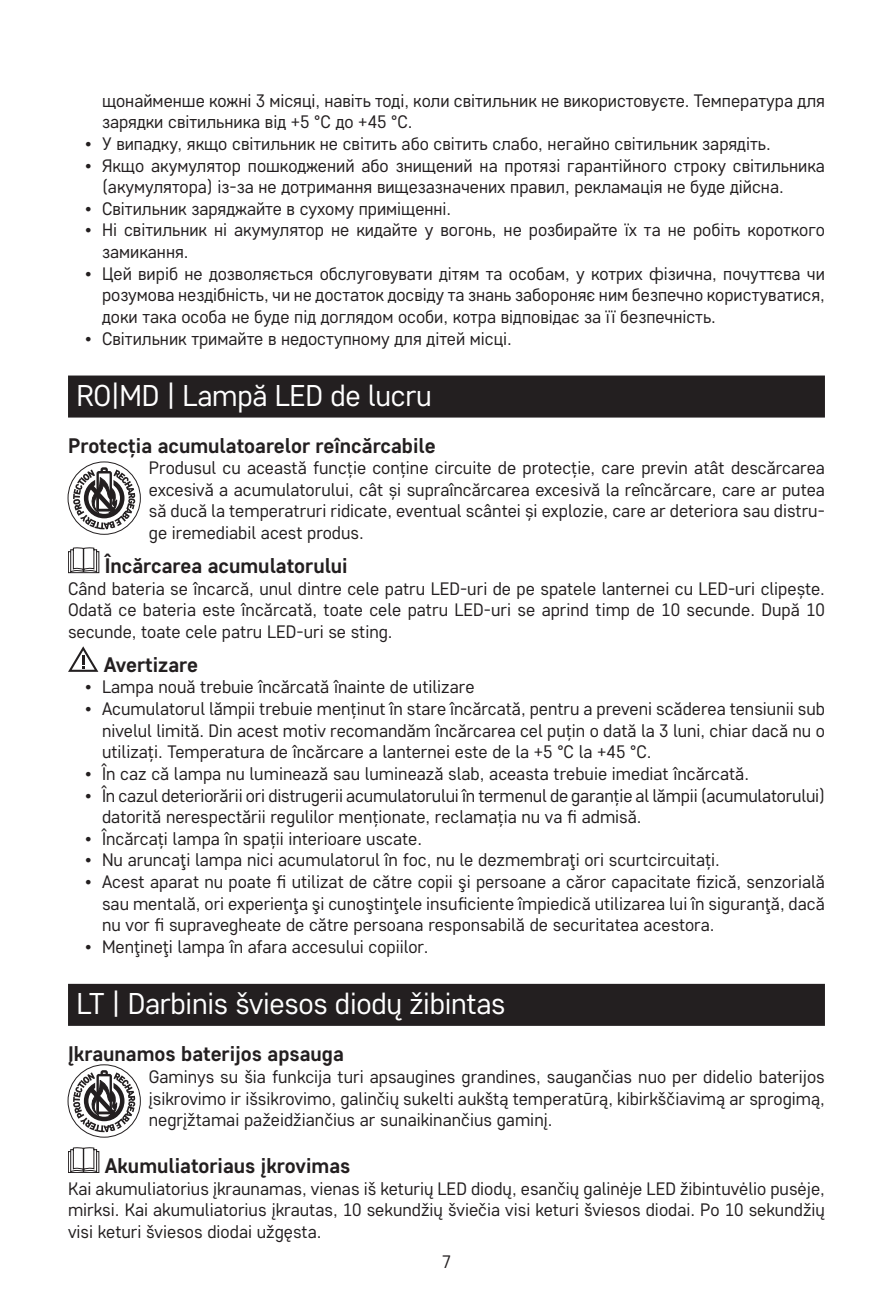
<style>
.page{position:relative;width:893px;height:1302px;background:#fff}
.page>*{position:absolute;margin:0;border:0;box-sizing:border-box;transform-origin:0 0}
.t1{font:30px "Core Sans D35";letter-spacing:-.01em;color:#fff}
.t2{font:700 21px "Core Sans D55";color:#231f20}
.t3{font:18px/21.6px "Core Sans D35";color:#231f20;text-align:justify}
</style>
<div class="page">
<div style="left:68px;top:375px;width:757px;height:42px;background:#231f20"></div>
<div style="left:68px;top:983px;width:757px;height:42px;background:#231f20"></div>
<svg style="left:68px;top:462px;width:72px;height:72px"></svg>
<div style="left:68px;top:461px;width:73px;height:73px;border:1px solid #231f20;border-radius:50%"></div>
<svg style="left:73px;top:467px;width:62px;height:62px"></svg>
<svg style="left:68px;top:547px;width:31px;height:26px"></svg>
<svg style="left:68px;top:646px;width:30px;height:25px"></svg>
<svg style="left:68px;top:1064px;width:72px;height:72px"></svg>
<div style="left:68px;top:1064px;width:73px;height:73px;border:1px solid #231f20;border-radius:50%"></div>
<svg style="left:73px;top:1069px;width:62px;height:62px"></svg>
<svg style="left:68px;top:1147px;width:31px;height:25px"></svg>
<p class="t3" style="left:102px;top:89px;width:724px">щонайменше кожні 3 місяці, навіть тоді, коли світильник не використовуєте. Температура для зарядки світильника від +5 °C до +45 °C.</p>
<p class="t3" style="left:85px;top:132px;width:687px">• У випадку, якщо світильник не світить або світить слабо, негайно світильник зарядіть.</p>
<p class="t3" style="left:102px;top:154px;width:724px;text-indent:-17px">• Якщо акумулятор пошкоджений або знищений на протязі гарантійного строку світильника (акумулятора) із-за не дотримання вищезазначених правил, рекламація не буде дійсна.</p>
<p class="t3" style="left:85px;top:197px;width:368px">• Світильник заряджайте в сухому приміщенні.</p>
<p class="t3" style="left:102px;top:219px;width:724px;text-indent:-17px">• Ні світильник ні акумулятор не кидайте у вогонь, не розбирайте їх та не робіть короткого замикання.</p>
<p class="t3" style="left:102px;top:262px;width:724px;text-indent:-17px">• Цей виріб не дозволяється обслуговувати дітям та особам, у котрих фізична, почуттєва чи розумова нездібність, чи не достаток досвіду та знань забороняє ним безпечно користуватися, доки така особа не буде під доглядом особи, котра відповідає за її безпечність.</p>
<p class="t3" style="left:85px;top:327px;width:428px">• Світильник тримайте в недоступному для дітей місці.</p>
<h1 class="t1" style="left:77px;top:376px;width:357px">RO|MD | Lampă LED de lucru</h1>
<p class="t2" style="left:68px;top:431px;width:369px">Protecția acumulatoarelor reîncărcabile</p>
<p class="t3" style="left:149px;top:456px;width:678px">Produsul cu această funcție conține circuite de protecție, care previn atât descărcarea excesivă a acumulatorului, cât și supraîncărcarea excesivă la reîncărcare, care ar putea să ducă la temperatruri ridicate, eventual scântei și explozie, care ar deteriora sau distru&shy;ge iremediabil acest produs.</p>
<p class="t2" style="left:105px;top:552px;width:245px">Încărcarea acumulatorului</p>
<p class="t3" style="left:68px;top:577px;width:758px">Când bateria se încarcă, unul dintre cele patru LED-uri de pe spatele lanternei cu LED-uri clipește.<br>Odată ce bateria este încărcată, toate cele patru LED-uri se aprind timp de 10 secunde. După 10 secunde, toate cele patru LED-uri se sting.</p>
<p class="t2" style="left:104px;top:650px;width:96px">Avertizare</p>
<p class="t3" style="left:85px;top:675px;width:391px">• Lampa nouă trebuie încărcată înainte de utilizare</p>
<p class="t3" style="left:102px;top:697px;width:724px;text-indent:-17px">• Acumulatorul lămpii trebuie menținut în stare încărcată, pentru a preveni scăderea tensiunii sub nivelul limită. Din acest motiv recomandăm încărcarea cel puțin o dată la 3 luni, chiar dacă nu o utilizați. Temperatura de încărcare a lanternei este de la +5 °C la +45 °C.</p>
<p class="t3" style="left:85px;top:762px;width:665px">• În caz că lampa nu luminează sau luminează slab, aceasta trebuie imediat încărcată.</p>
<p class="t3" style="left:102px;top:783px;width:724px;text-indent:-17px">• În cazul deteriorării ori distrugerii acumulatorului în termenul de garanție al lămpii (acumulatorului) datorită nerespectării regulilor menționate, reclamația nu va fi admisă.</p>
<p class="t3" style="left:85px;top:827px;width:339px">• Încărcați lampa în spații interioare uscate.</p>
<p class="t3" style="left:85px;top:848px;width:636px">• Nu aruncaţi lampa nici acumulatorul în foc, nu le dezmembraţi ori scurtcircuitați.</p>
<p class="t3" style="left:102px;top:870px;width:724px;text-indent:-17px">• Acest aparat nu poate fi utilizat de către copii şi persoane a căror capacitate fizică, senzorială sau mentală, ori experienţa şi cunoştinţele insuficiente împiedică utilizarea lui în siguranţă, dacă nu vor fi supravegheate de către persoana responsabilă de securitatea acestora.</p>
<p class="t3" style="left:85px;top:935px;width:345px">• Menţineţi lampa în afara accesului copiilor.</p>
<h1 class="t1" style="left:77px;top:984px;width:430px">LT | Darbinis šviesos diodų žibintas</h1>
<p class="t2" style="left:68px;top:1039px;width:277px">Įkraunamos baterijos apsauga</p>
<p class="t3" style="left:149px;top:1065px;width:678px">Gaminys su šia funkcija turi apsaugines grandines, saugančias nuo per didelio baterijos įsikrovimo ir išsikrovimo, galinčių sukelti aukštą temperatūrą, kibirkščiavimą ar sprogimą, negrįžtamai pažeidžiančius ar sunaikinančius gaminį.</p>
<p class="t2" style="left:105px;top:1151px;width:247px">Akumuliatoriaus įkrovimas</p>
<p class="t3" style="left:68px;top:1176px;width:758px">Kai akumuliatorius įkraunamas, vienas iš keturių LED diodų, esančių galinėje LED žibintuvėlio pusėje, mirksi. Kai akumuliatorius įkrautas, 10 sekundžių šviečia visi keturi šviesos diodai. Po 10 sekundžių visi keturi šviesos diodai užgęsta.</p>
<p class="t3" style="left:442px;top:1249px;width:11px">7</p>
</div>
